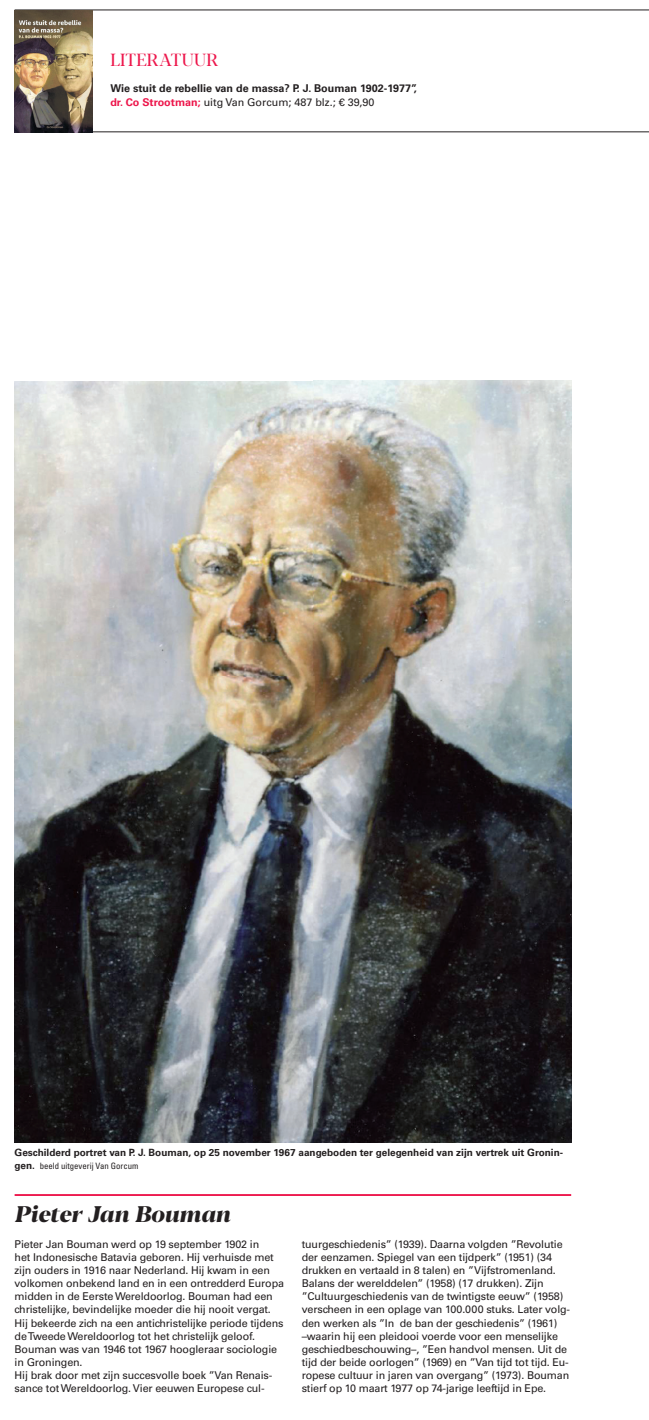
<style>
.page{position:relative;width:649px;height:1420px;background:#fff}
.page>*{position:absolute;margin:0;border:0;box-sizing:border-box;transform-origin:0 0}
.t1{font:italic 700 expanded 22.5px "Blacker Display";color:#231f20}
.t2{font:17.5px "Blacker Display";letter-spacing:.01em;color:#ed164b}
.t3{font:10.75px/13.1px "Univers LT Std";letter-spacing:-.015em;color:#231f20}
.t4{font:700 10.75px/13.1px "Univers LT Std";color:#231f20}
.t5{font:700 10px "Univers LT Std";color:#231f20}
.t6{font:condensed 8.75px "Univers LT Std";color:#231f20}
.s1{color:#ed164b}
.s2{font-weight:400}
.s3{font-weight:700;font-stretch:normal;font-size:10px}
</style>
<div class="page">
<hr style="left:15px;top:10px;width:634px;height:1px;background:#231f20">
<hr style="left:15px;top:132px;width:634px;height:1px;background:#231f20">
<img style="left:15px;top:381px;width:557px;height:761px">
<hr style="left:15px;top:1194px;width:556px;height:2px;background:#ed164b">
<img style="left:15px;top:10px;width:78px;height:122px">
<h2 class="t2" style="left:110px;top:49px;width:110px">LITERATUUR</h2>
<p class="t4" style="left:110px;top:82px;width:308px">Wie stuit de rebellie van de massa? P. J. Bouman 1902-1977”, <span class="s1">dr. Co Strootman;</span> <span class="s2">uitg Van Gorcum; 487 blz.; € 39,90</span></p>
<p class="t5" style="left:15px;top:1146px;width:550px">Geschilderd portret van P. J. Bouman, op 25 november 1967 aangeboden ter gelegenheid van zijn vertrek uit Gronin-</p>
<p class="t6" style="left:15px;top:1160px;width:125px"><span class="s3">gen.</span> beeld uitgeverij Van Gorcum</p>
<h1 class="t1" style="left:15px;top:1199px;width:217px">Pieter Jan Bouman</h1>
<p class="t3" style="left:15px;top:1237px;width:271px">Pieter Jan Bouman werd op 19 september 1902 in<br>het Indonesische Batavia geboren. Hij verhuisde met zijn ouders in 1916 naar Nederland. Hij kwam in een volkomen onbekend land en in een ontredderd Europa midden in de Eerste Wereldoorlog. Bouman had een christelijke, bevindelijke moeder die hij nooit vergat.<br>Hij bekeerde zich na een antichristelijke periode tijdens de Tweede Wereldoorlog tot het christelijk geloof.<br>Bouman was van 1946 tot 1967 hoogleraar sociologie in Groningen.<br>Hij brak door met zijn succesvolle boek ”Van Renais&shy;sance tot Wereldoorlog. Vier eeuwen Europese cul-</p>
<p class="t3" style="left:302px;top:1237px;width:270px">tuurgeschiedenis” (1939). Daarna volgden ”Revolutie der eenzamen. Spiegel van een tijdperk” (1951) (34 drukken en vertaald in 8 talen) en ”Vijfstromenland.<br>Balans der werelddelen” (1958) (17 drukken). Zijn ”Cultuurgeschiedenis van de twintigste eeuw” (1958) verscheen in een oplage van 100.000 stuks. Later volg&shy;den werken als ”In de ban der geschiedenis” (1961) –waarin hij een pleidooi voerde voor een menselijke geschiedbeschouwing–, ”Een handvol mensen. Uit de tijd der beide oorlogen” (1969) en ”Van tijd tot tijd. Eu&shy;ropese cultuur in jaren van overgang” (1973). Bouman stierf op 10 maart 1977 op 74-jarige leeftijd in Epe.</p>
</div>
